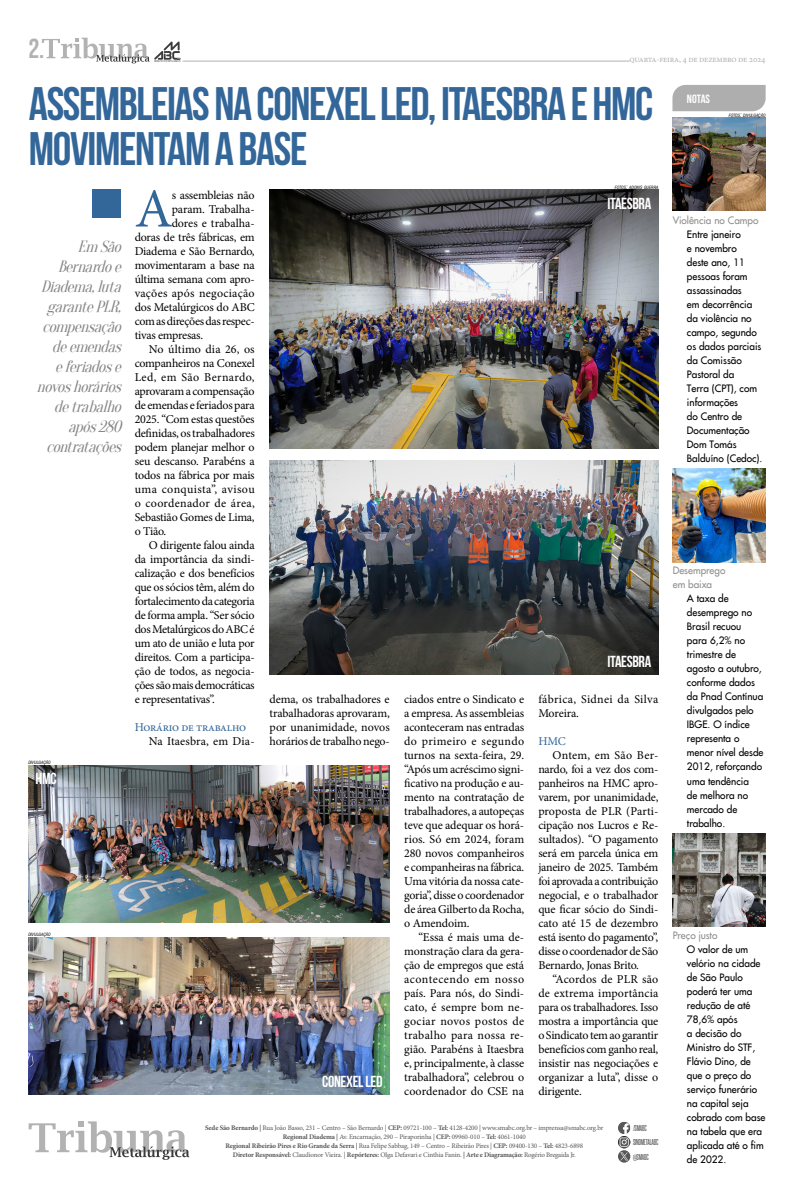
<style>
.page{position:relative;width:794px;height:1191px;background:#fff}
.page>*{position:absolute;margin:0;border:0;box-sizing:border-box;transform-origin:0 0}
.t1{font:55.1px "Minion Pro";color:#369}
.t2{font:47px/45px "Bebas Neue";letter-spacing:-.03em;color:#369}
.t3{font:27.5px "Bebas Neue";color:#b3b2b2}
.t4{font:italic 16px/20px "Oranienbaum";color:#878787;text-align:right}
.t5{font:16px "Bebas Neue";letter-spacing:-.02em;color:#fff}
.t6{font:12px/14px "Minion Pro";letter-spacing:-.015em;color:#000;text-align:justify}
.t7{font:12px/14px "Minion Pro";letter-spacing:.02em;color:#000}
.t8{font:12px "Minion Pro";letter-spacing:-.02em;color:#369}
.t9{font:12px "Bebas Neue";color:#fff}
.t10{font:10px/14px "Futura";color:#000}
.t11{font:10px/14px "Futura";letter-spacing:-.005em;color:#909090}
.t12{font:9px "Minion Pro";letter-spacing:-.03em;color:#b3b2b2}
.t13{font:7.3px/14.2px "Steelfish Rg";letter-spacing:-.02em;color:#575756}
.t14{font:7px/9px "Minion Pro";letter-spacing:-.02em;color:#575756;text-align:center}
.t15{font:italic condensed 4.4px "Swiss 721 BT";color:#000}
.s1{font-size:6.2px}
.s2{font-weight:700}
</style>
<div class="page">
<svg style="left:42px;top:38px;width:138px;height:25px"></svg>
<hr style="left:183px;top:61px;width:446px;height:1px;background:#b3b2b2">
<svg style="left:29px;top:1121px;width:160px;height:38px"></svg>
<svg style="left:618px;top:1136px;width:12px;height:12px"></svg>
<svg style="left:618px;top:1121px;width:12px;height:25px"></svg>
<svg style="left:618px;top:1150px;width:12px;height:12px"></svg>
<svg style="left:620px;top:1152px;width:8px;height:8px"></svg>
<div style="left:93px;top:190px;width:28px;height:28px;background:#369"></div>
<img style="left:673px;top:117px;width:92px;height:94px">
<img style="left:673px;top:469px;width:92px;height:93px">
<img style="left:673px;top:833px;width:92px;height:93px">
<div style="left:672px;top:85px;width:93px;height:26px;background:#aeaeae"></div>
<img style="left:270px;top:190px;width:388px;height:258px">
<img style="left:270px;top:460px;width:388px;height:214px">
<img style="left:28px;top:937px;width:362px;height:157px">
<img style="left:28px;top:765px;width:362px;height:158px">
<h3 class="t3" style="left:28px;top:34px;width:18px">2.</h3>
<p class="t12" style="left:629px;top:53px;width:138px">quarta-feira, 4 de dezembro de 2024</p>
<h2 class="t2" style="left:29px;top:81px;width:626px">ASSEMBLEIAS NA CONEXEL LED, ITAESBRA E HMC<br>MOVIMENTAM A BASE</h2>
<h1 class="t1" style="left:135px;top:172px;width:40px">A</h1>
<p class="t6" style="left:172px;top:188px;width:85px">s assembleias não</p>
<p class="t15" style="left:615px;top:185px;width:45px">FOTOS<span class="s1">:</span> ADONIS GUERRA</p>
<h3 class="t5" style="left:607px;top:194px;width:45px">ITAESBRA</h3>
<p class="t6" style="left:172px;top:202px;width:85px">param. Trabalha-</p>
<p class="t6" style="left:172px;top:216px;width:85px">dores e trabalha-</p>
<p class="t6" style="left:135px;top:230px;width:121px">doras de três fábricas, em</p>
<p class="t6" style="left:135px;top:244px;width:121px">Diadema e São Bernardo,</p>
<p class="t6" style="left:135px;top:258px;width:122px">movimentaram a base na</p>
<p class="t6" style="left:135px;top:272px;width:121px">última semana com apro-</p>
<p class="t6" style="left:135px;top:286px;width:121px">vações após negociação</p>
<p class="t6" style="left:135px;top:300px;width:121px">dos Metalúrgicos do ABC</p>
<p class="t6" style="left:135px;top:314px;width:122px">com as direções das respec-</p>
<p class="t6" style="left:135px;top:328px;width:70px">tivas empresas.</p>
<p class="t6" style="left:149px;top:342px;width:107px">No último dia 26, os</p>
<p class="t6" style="left:135px;top:356px;width:121px">companheiros na Conexel</p>
<p class="t6" style="left:135px;top:370px;width:121px">Led, em São Bernardo,</p>
<p class="t6" style="left:135px;top:384px;width:121px">aprovaram a compensação</p>
<p class="t6" style="left:135px;top:398px;width:121px">de emendas e feriados para</p>
<p class="t6" style="left:135px;top:412px;width:121px">2025. “Com estas questões</p>
<p class="t6" style="left:135px;top:426px;width:122px">definidas, os trabalhadores</p>
<p class="t6" style="left:135px;top:440px;width:121px">podem planejar melhor o</p>
<p class="t6" style="left:135px;top:454px;width:121px">seu descanso. Parabéns a</p>
<p class="t6" style="left:135px;top:468px;width:121px">todos na fábrica por mais</p>
<p class="t6" style="left:135px;top:482px;width:121px">uma conquista”, avisou</p>
<p class="t6" style="left:135px;top:496px;width:122px">o coordenador de área,</p>
<p class="t6" style="left:135px;top:510px;width:121px">Sebastião Gomes de Lima,</p>
<p class="t6" style="left:135px;top:524px;width:33px">o Tião.</p>
<p class="t6" style="left:149px;top:538px;width:107px">O dirigente falou ainda</p>
<p class="t6" style="left:135px;top:552px;width:122px">da importância da sindi-</p>
<p class="t6" style="left:135px;top:566px;width:121px">calização e dos benefícios</p>
<p class="t6" style="left:135px;top:580px;width:121px">que os sócios têm, além do</p>
<p class="t6" style="left:135px;top:594px;width:121px">fortalecimento da categoria</p>
<p class="t6" style="left:135px;top:608px;width:121px">de forma ampla. “Ser sócio</p>
<p class="t6" style="left:135px;top:622px;width:121px">dos Metalúrgicos do ABC é</p>
<p class="t6" style="left:135px;top:636px;width:121px">um ato de união e luta por</p>
<p class="t6" style="left:135px;top:650px;width:121px">direitos. Com a participa-</p>
<p class="t6" style="left:135px;top:664px;width:121px">ção de todos, as negocia-</p>
<p class="t6" style="left:135px;top:678px;width:121px">ções são mais democráticas</p>
<p class="t6" style="left:135px;top:692px;width:82px">e representativas”.</p>
<p class="t8" style="left:135px;top:719px;width:113px">Horário de trabalho</p>
<p class="t6" style="left:149px;top:734px;width:107px">Na Itaesbra, em Dia-</p>
<h3 class="t4" style="left:37px;top:237px;width:91px">Em São<br>Bernardoe<br>Diadema,luta garantePLR, compensação deemendas eferiadose novoshorários detrabalho após280 contratações</h3>
<h3 class="t5" style="left:607px;top:653px;width:45px">ITAESBRA</h3>
<p class="t6" style="left:270px;top:692px;width:122px">dema, os trabalhadores e trabalhadoras aprovaram, por unanimidade, novos horários de trabalho nego-</p>
<p class="t6" style="left:404px;top:692px;width:122px">ciados entre o Sindicato e a empresa. As assembleias aconteceram nas entradas do primeiro e segundo turnos na sexta-feira, 29. “Após um acréscimo signi&shy;ficativo na produção e au&shy;mento na contratação de trabalhadores, a autopeças teve que adequar os horá&shy;rios. Só em 2024, foram 280 novos companheiros e companheiras na fábrica.<br>Uma vitória da nossa cate&shy;goria”, disse o coordenador de área Gilberto da Rocha, o Amendoim.</p>
<p class="t6" style="left:404px;top:930px;width:121px;text-indent:14px">“Essa é mais uma de&shy;monstração clara da gera&shy;ção de empregos que está acontecendo em nosso país. Para nós, do Sindi&shy;cato, é sempre bom ne&shy;gociar novos postos de trabalho para nossa re&shy;gião. Parabéns à Itaesbra e, principalmente, à classe trabalhadora”, celebrou o coordenador do CSE na</p>
<p class="t7" style="left:538px;top:692px;width:121px">fábrica, Sidnei da Silva<br>Moreira.</p>
<p class="t8" style="left:538px;top:733px;width:29px">HMC</p>
<p class="t6" style="left:538px;top:748px;width:122px;text-indent:14px">Ontem, em São Ber&shy;nardo, foi a vez dos com&shy;panheiros na HMC apro&shy;varem, por unanimidade, proposta de PLR (Parti&shy;cipação nos Lucros e Re&shy;sultados). “O pagamento será em parcela única em janeiro de 2025. Também foi aprovada a contribuição negocial, e o trabalhador que ficar sócio do Sindi&shy;cato até 15 de dezembro está isento do pagamento”, disse o coordenador de São Bernardo, Jonas Brito.</p>
<p class="t6" style="left:538px;top:972px;width:122px;text-indent:14px">“Acordos de PLR são de extrema importância para os trabalhadores. Isso mostra a importância que o Sindicato tem ao garantir benefícios com ganho real, insistir nas negociações e organizar a luta”, disse o dirigente.</p>
<p class="t15" style="left:28px;top:759px;width:24px">DIVULGAÇÃO</p>
<h3 class="t5" style="left:36px;top:770px;width:23px">HMC</h3>
<p class="t15" style="left:28px;top:931px;width:24px">DIVULGAÇÃO</p>
<h3 class="t5" style="left:322px;top:1073px;width:62px">CONEXEL LED</h3>
<p class="t14" style="left:205px;top:1123px;width:400px"><span class="s2">Sede São Bernardo |</span> Rua João Basso, 231 – Centro – São Bernardo | <span class="s2">CEP:</span> 09721-100 – <span class="s2">Tel:</span> 4128-4200 | www.smabc.org.br – imprensa@smabc.org.br <span class="s2">Regional Diadema |</span> Av. Encarnação, 290 – Piraporinha | <span class="s2">CEP:</span> 09960-010 – <span class="s2">Tel:</span> 4061-1040<br><span class="s2">Regional Ribeirão Pires e Rio Grande da Serra |</span> Rua Felipe Sabbag, 149 – Centro – Ribeirão Pires | <span class="s2">CEP:</span> 09400-130 – <span class="s2">Tel:</span> 4823-6898<br><span class="s2">Diretor Responsável:</span> Claudionor Vieira. | <span class="s2">Repórteres:</span> Olga Defavari e Cinthia Fanin. <span class="s2">| Arte e Diagramação:</span> Rogério Bregaida Jr.</p>
<p class="t13" style="left:633px;top:1120px;width:27px">/SMABC<br>SINDMETALABC @SMABC</p>
<p class="t9" style="left:687px;top:92px;width:25px">NOTAS</p>
<p class="t15" style="left:729px;top:112px;width:38px">FOTOS<span class="s1">:</span> DIVULGAÇÃO</p>
<p class="t11" style="left:673px;top:213px;width:87px">Violência no Campo</p>
<p class="t10" style="left:687px;top:227px;width:77px">Entre janeiro<br>e novembro<br>deste ano, 11 pessoas foram assassinadas<br>em decorrência da violência no campo, segundo os dados parciais da Comissão<br>Pastoral da<br>Terra (CPT), com informações<br>do Centro de<br>Documentação<br>Dom Tomás<br>Balduíno (Cedoc).</p>
<p class="t11" style="left:673px;top:563px;width:54px">Desemprego em baixa</p>
<p class="t10" style="left:687px;top:591px;width:78px">A taxa de desemprego no<br>Brasil recuou para 6,2% no trimestre de agosto a outubro, conforme dados da Pnad Contínua divulgados pelo<br>IBGE. O índice representa o menor nível desde<br>2012, reforçando uma tendência<br>de melhora no mercado de trabalho.</p>
<p class="t11" style="left:673px;top:927px;width:46px">Preço justo</p>
<p class="t10" style="left:687px;top:941px;width:80px">O valor de um velório na cidade de São Paulo poderá ter uma redução de até<br>78,6% após<br>a decisão do<br>Ministro do STF,<br>Flávio Dino, de que o preço do serviço funerário na capital seja cobrado com base na tabela que era aplicada até o fim de 2022.</p>
</div>
